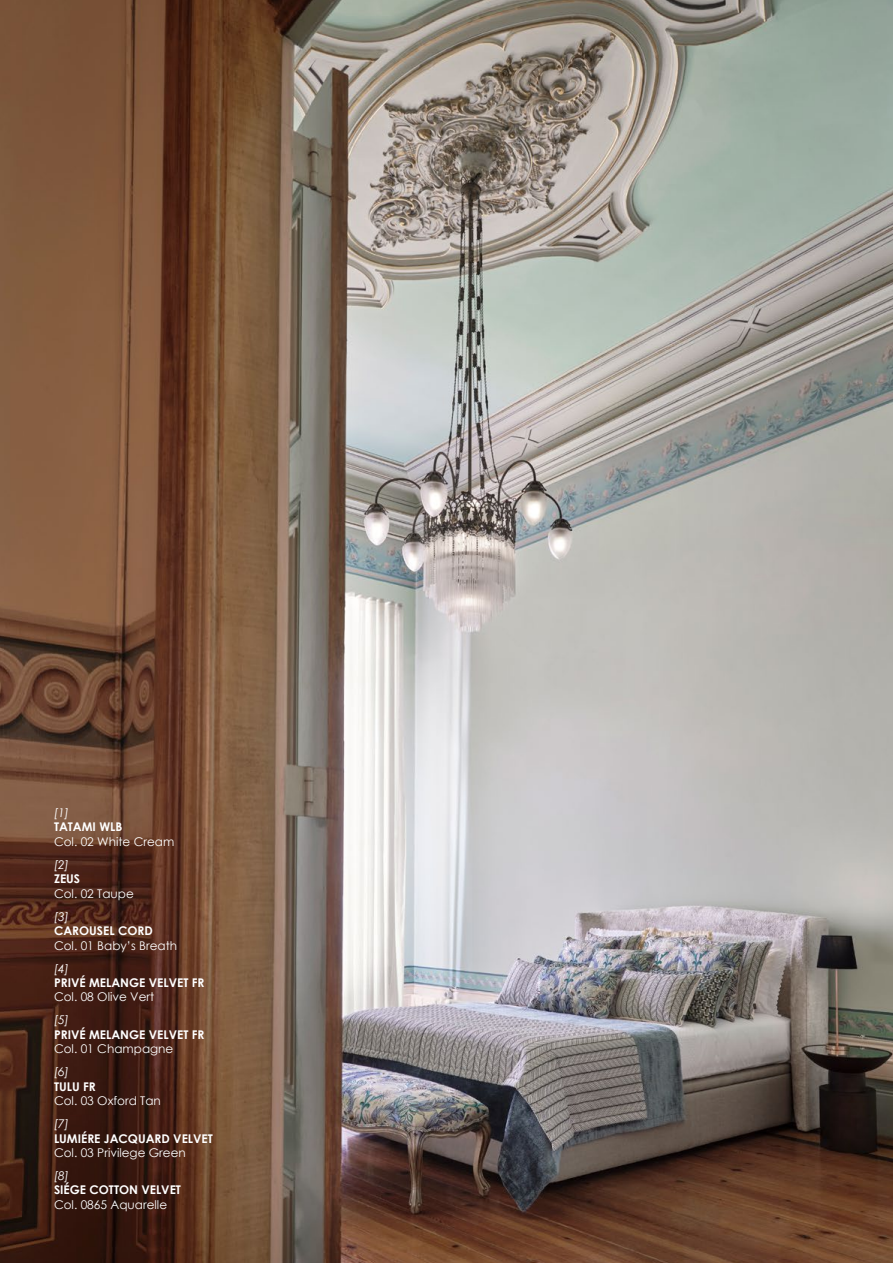
<style>
.page{position:relative;width:893px;height:1263px;background:#fff}
.page>*{position:absolute;margin:0;border:0;box-sizing:border-box;transform-origin:0 0}
.t1{font:12px "Century Gothic";color:#fff}
.t2{font:700 12px "Century Gothic";color:#fff}
.t3{font:italic 12px "Century Gothic";color:#fff}
</style>
<div class="page">
<img style="left:0;top:0;width:893px;height:1263px">
<p class="t3" style="left:54px;top:804px;width:17px">[1]</p>
<p class="t2" style="left:54px;top:818px;width:70px">TATAMI WLB</p>
<p class="t1" style="left:54px;top:833px;width:122px">Col. 02 White Cream</p>
<p class="t3" style="left:54px;top:856px;width:17px">[2]</p>
<p class="t2" style="left:54px;top:870px;width:28px">ZEUS</p>
<p class="t1" style="left:54px;top:885px;width:81px">Col. 02 Taupe</p>
<p class="t3" style="left:54px;top:908px;width:17px">[3]</p>
<p class="t2" style="left:54px;top:922px;width:100px">CAROUSEL CORD</p>
<p class="t1" style="left:54px;top:937px;width:125px">Col. 01 Baby’s Breath</p>
<p class="t3" style="left:54px;top:960px;width:17px">[4]</p>
<p class="t2" style="left:54px;top:973px;width:152px">PRIVÉ MELANGE VELVET FR</p>
<p class="t1" style="left:54px;top:989px;width:102px">Col. 08 Olive Vert</p>
<p class="t3" style="left:54px;top:1012px;width:17px">[5]</p>
<p class="t2" style="left:54px;top:1025px;width:152px">PRIVÉ MELANGE VELVET FR</p>
<p class="t1" style="left:54px;top:1040px;width:121px">Col. 01 Champagne</p>
<p class="t3" style="left:54px;top:1063px;width:17px">[6]</p>
<p class="t2" style="left:54px;top:1077px;width:43px">TULU FR</p>
<p class="t1" style="left:54px;top:1092px;width:108px">Col. 03 Oxford Tan</p>
<p class="t3" style="left:54px;top:1115px;width:17px">[7]</p>
<p class="t2" style="left:54px;top:1129px;width:160px">LUMIÉRE JACQUARD VELVET</p>
<p class="t1" style="left:54px;top:1144px;width:133px">Col. 03 Privilege Green</p>
<p class="t3" style="left:54px;top:1167px;width:17px">[8]</p>
<p class="t2" style="left:54px;top:1181px;width:128px">SIÉGE COTTON VELVET</p>
<p class="t1" style="left:54px;top:1196px;width:115px">Col. 0865 Aquarelle</p>
</div>
